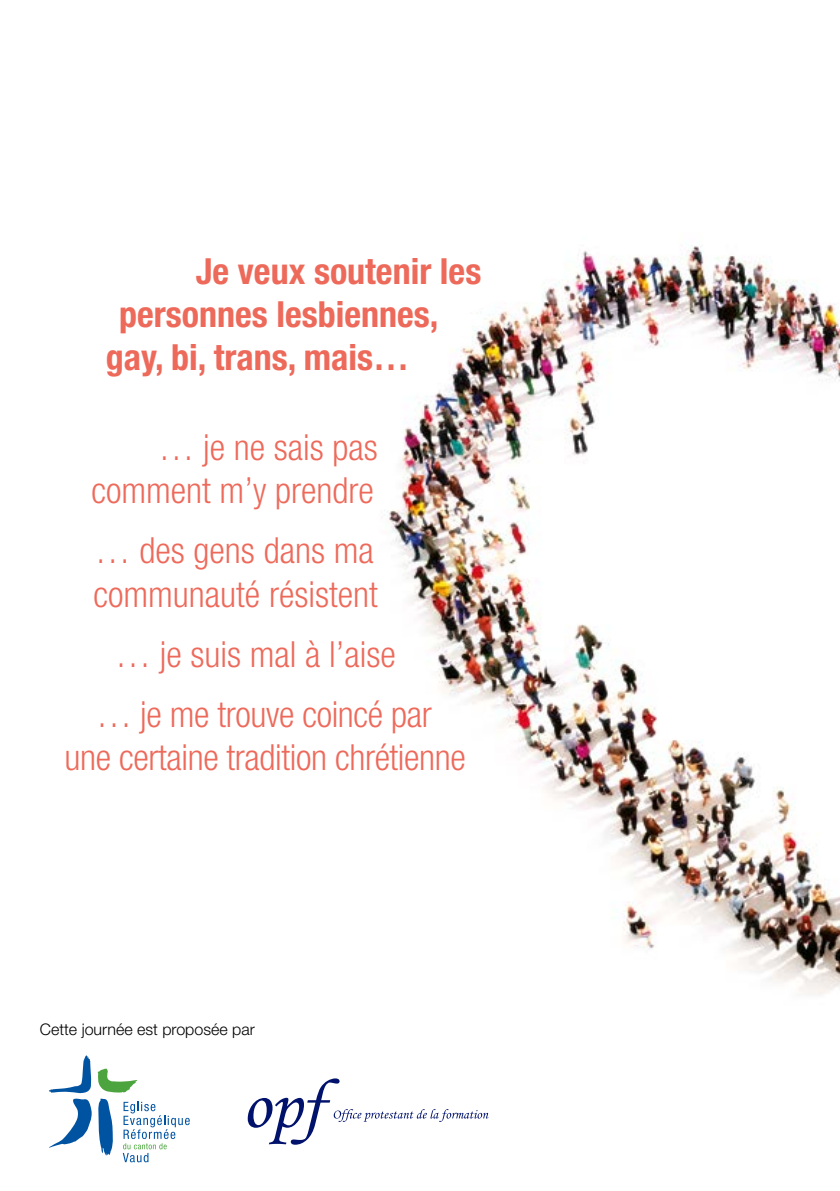
<style>
.page{position:relative;width:840px;height:1191px;background:#fff}
.page>*{position:absolute;margin:0;border:0;box-sizing:border-box;transform-origin:0 0}
.t1{font:70.2px "Monotype Corsiva";color:#00126b}
.t2{font:300 condensed 36px/43.2px "Helvetica Neue LT Std";color:#ed6a5b;text-align:right}
.t3{font:700 condensed 36px "Helvetica Neue LT Std";color:#ed6a5b}
.t4{font:300 16px "Helvetica Neue LT Std";color:#000}
</style>
<div class="page">
<img style="left:381px;top:246px;width:458px;height:749px">
<svg style="left:49px;top:1055px;width:141px;height:107px"></svg>
<svg style="left:333px;top:1109px;width:155px;height:12px"></svg>
<p class="t3" style="left:196px;top:249px;width:287px">Je veux soutenir les</p>
<p class="t3" style="left:119px;top:292px;width:321px">personnes lesbiennes,</p>
<p class="t3" style="left:106px;top:335px;width:304px">gay, bi, trans, mais…</p>
<p class="t2" style="left:91px;top:425px;width:287px">… je ne sais pas comment m’y prendre</p>
<p class="t2" style="left:93px;top:529px;width:285px;text-align:left">… des gens dans ma communauté résistent</p>
<p class="t2" style="left:96px;top:623px;width:337px;line-height:60.2px;text-align:center">… je suis mal à l’aise<br>… je me trouve coincé par</p>
<p class="t2" style="left:65px;top:735px;width:402px">une certaine tradition chrétienne</p>
<p class="t4" style="left:40px;top:1019px;width:216px">Cette journée est proposée par</p>
<h1 class="t1" style="left:242px;top:1062px;width:83px">opf</h1>
</div>
